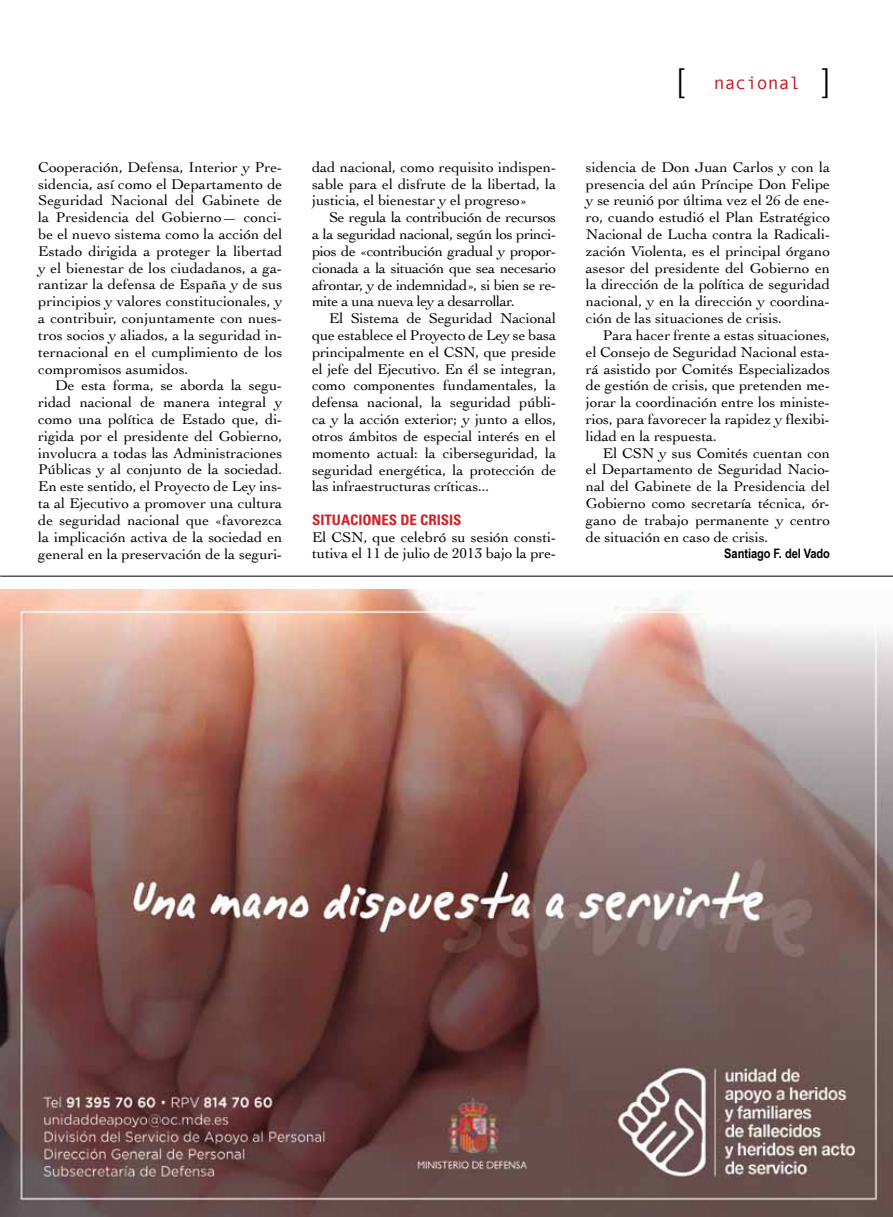
<style>
.page{position:relative;width:893px;height:1217px;background:#fff}
.page>*{position:absolute;margin:0;border:0;box-sizing:border-box;transform-origin:0 0}
.t1{font:300 33px "Helvetica Neue";color:#000}
.t2{font:18px "Monotypecom";color:#c4141b}
.t3{font:14.7px/16.8px "Cochin";letter-spacing:-.005em;color:#000;text-align:justify;scale:1.04 1}
.t4{font:700 condensed 14.4px "Univers";color:#d22229;scale:1.04 1}
.t5{font:700 13.05px "Arial Narrow";letter-spacing:-.005em;color:#000;scale:1.04 1}
.s1{font-family:"Helvetica Neue";font-weight:300;font-size:33px;color:#000}
</style>
<div class="page">
<hr style="left:0;top:575px;width:893px;height:1px;background:#000">
<img style="left:0;top:589px;width:893px;height:627px">
<p class="t3" style="left:38px;top:158px;width:236px">Cooperación, Defensa, Interior y Pre&shy;sidencia, así como el Departamento de Seguridad Nacional del Gabinete de la Presidencia del Gobierno— conci&shy;be el nuevo sistema como la acción del Estado dirigida a proteger la libertad y el bienestar de los ciudadanos, a ga&shy;rantizar la defensa de España y de sus principios y valores constitucionales, y a contribuir, conjuntamente con nues&shy;tros socios y aliados, a la seguridad in&shy;ternacional en el cumplimiento de los compromisos asumidos.</p>
<p class="t3" style="left:38px;top:376px;width:236px;text-indent:17px">De esta forma, se aborda la segu&shy;ridad nacional de manera integral y como una política de Estado que, di&shy;rigida por el presidente del Gobierno, involucra a todas las Administraciones Públicas y al conjunto de la sociedad.<br>En este sentido, el Proyecto de Ley ins&shy;ta al Ejecutivo a promover una cultura de seguridad nacional que «favorezca la implicación activa de la sociedad en general en la preservación de la seguri-</p>
<p class="t3" style="left:312px;top:158px;width:236px">dad nacional, como requisito indispen&shy;sable para el disfrute de la libertad, la justicia, el bienestar y el progreso»</p>
<p class="t3" style="left:312px;top:208px;width:236px;text-indent:17px">Se regula la contribución de recursos a la seguridad nacional, según los princi&shy;pios de «contribución gradual y propor&shy;cionada a la situación que sea necesario afrontar, y de indemnidad», si bien se re&shy;mite a una nueva ley a desarrollar.</p>
<p class="t3" style="left:312px;top:309px;width:236px;text-indent:17px">El Sistema de Seguridad Nacional que establece el Proyecto de Ley se basa principalmente en el CSN, que preside el jefe del Ejecutivo. En él se integran, como componentes fundamentales, la defensa nacional, la seguridad públi&shy;ca y la acción exterior; y junto a ellos, otros ámbitos de especial interés en el momento actual: la ciberseguridad, la seguridad energética, la protección de las infraestructuras críticas...</p>
<p class="t4" style="left:312px;top:510px;width:17px">SITUACIONES</p>
<p class="t4" style="left:400px;top:510px;width:27px">DE CRISIS</p>
<p class="t3" style="left:312px;top:527px;width:236px">El CSN, que celebró su sesión consti&shy;tutiva el 11 de julio de 2013 bajo la pre-</p>
<h1 class="t1" style="left:677px;top:53px;width:9px">[</h1>
<p class="t2" style="left:714px;top:72px;width:118px">nacional <span class="s1">]</span></p>
<p class="t3" style="left:586px;top:158px;width:236px">sidencia de Don Juan Carlos y con la presencia del aún Príncipe Don Felipe y se reunió por última vez el 26 de ene&shy;ro, cuando estudió el Plan Estratégico Nacional de Lucha contra la Radicali&shy;zación Violenta, es el principal órgano asesor del presidente del Gobierno en la dirección de la política de seguridad nacional, y en la dirección y coordina&shy;ción de las situaciones de crisis.</p>
<p class="t3" style="left:586px;top:326px;width:236px;text-indent:17px">Para hacer frente a estas situaciones, el Consejo de Seguridad Nacional esta&shy;rá asistido por Comités Especializados de gestión de crisis, que pretenden me&shy;jorar la coordinación entre los ministe&shy;rios, para favorecer la rapidez y flexibi&shy;lidad en la respuesta.</p>
<p class="t3" style="left:586px;top:443px;width:236px;text-indent:17px">El CSN y sus Comités cuentan con el Departamento de Seguridad Nacio&shy;nal del Gabinete de la Presidencia del Gobierno como secretaría técnica, ór&shy;gano de trabajo permanente y centro de situación en caso de crisis.</p>
<p class="t5" style="left:724px;top:544px;width:103px">Santiago F. del Vado</p>
</div>
